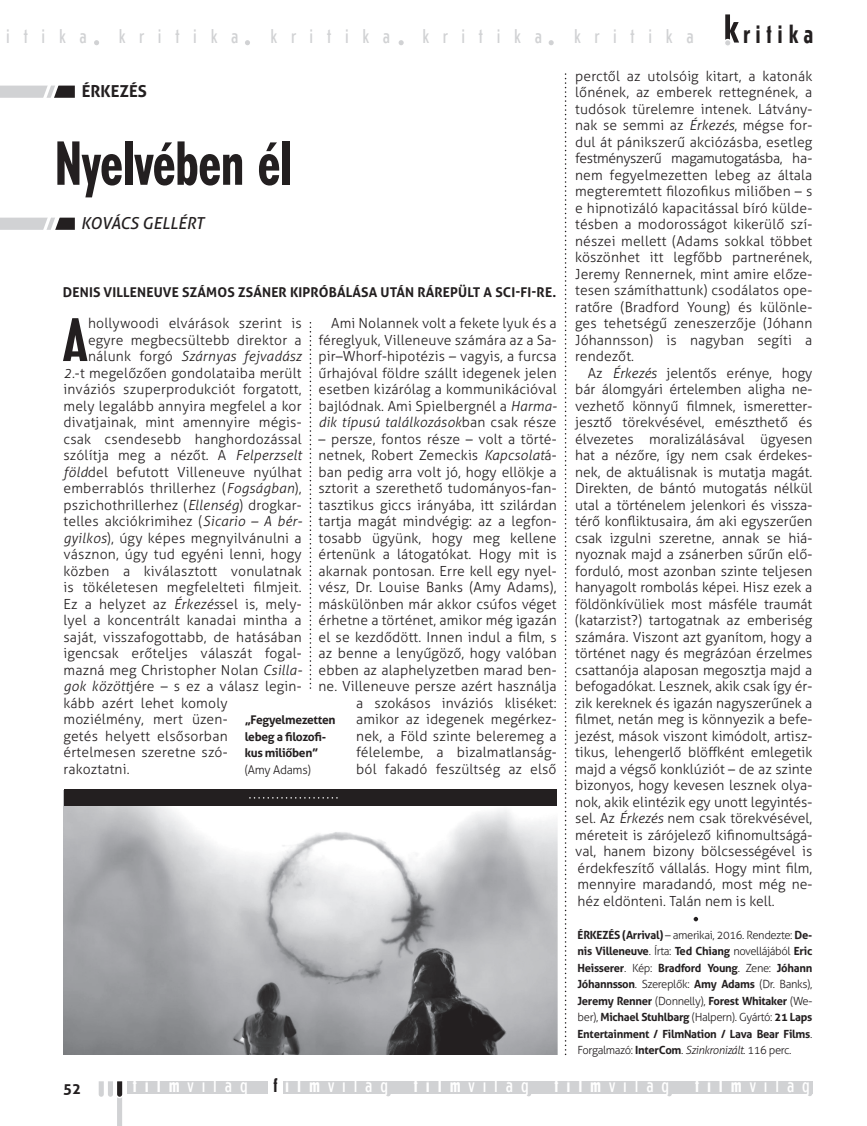
<style>
.page{position:relative;width:867px;height:1126px;background:#fff}
.page>*{position:absolute;margin:0;border:0;box-sizing:border-box;transform-origin:0 0}
.t1{font:700 condensed 61.5px "Erbar LT";letter-spacing:-.015em;color:#231f20}
.t2{font:700 condensed 60.75px "Erbar LT";color:#231f20}
.t3{font:700 condensed 26.1px "Erbar LT";letter-spacing:.22em;color:#231f20}
.t4{font:300 condensed 19.8px "Erbar LT";letter-spacing:.4em;color:#fff}
.t5{font:300 condensed 19.8px "Erbar LT";letter-spacing:.7em;color:#d1d2d4}
.t6{font:italic 16.5px "Aller";color:#231f20}
.t7{font:700 16.5px "Aller";color:#231f20}
.t8{font:700 15px "Aller";color:#231f20}
.t9{font:300 13.95px/16.5px "Aller";letter-spacing:.01em;color:#231f20;text-align:justify}
.t10{font:italic 300 13.95px "Aller";letter-spacing:.015em;color:#231f20}
.t11{font:700 13.5px "Aller";letter-spacing:.01em;color:#231f20}
.t12{font:700 12px/16.5px "Aller";letter-spacing:-.025em;color:#231f20}
.t13{font:300 12px "Aller";letter-spacing:-.025em;color:#231f20}
.t14{font:700 11.25px/16.5px "Aller";letter-spacing:-.025em;color:#231f20;text-align:justify}
.s1{font-style:italic}
.s2{font-style:normal}
.s3{font-weight:300}
.s4{font-weight:300;font-style:italic}
.s5{font-weight:700}
.s6{font-weight:700;color:#231f20}
</style>
<div class="page">
<svg style="left:807px;top:1093px;width:5px;height:3px"></svg>
<svg style="left:667px;top:1093px;width:5px;height:3px"></svg>
<svg style="left:386px;top:1093px;width:5px;height:3px"></svg>
<svg style="left:94px;top:40px;width:5px;height:5px"></svg>
<svg style="left:245px;top:40px;width:5px;height:5px"></svg>
<svg style="left:399px;top:40px;width:5px;height:5px"></svg>
<svg style="left:549px;top:40px;width:5px;height:5px"></svg>
<div style="left:127px;top:1081px;width:685px;height:12px;background:#d1d2d4"></div>
<svg style="left:99px;top:1081px;width:24px;height:45px"></svg>
<svg style="left:526px;top:1093px;width:5px;height:3px"></svg>
<div style="left:268px;top:1075px;width:15px;height:23px;background:#fff"></div>
<svg style="left:725px;top:14px;width:14px;height:32px"></svg>
<svg style="left:565px;top:73px;width:1px;height:982px"></svg>
<svg style="left:310px;top:322px;width:1px;height:367px"></svg>
<svg style="left:0;top:85px;width:75px;height:13px"></svg>
<svg style="left:0;top:217px;width:75px;height:13px"></svg>
<svg style="left:694px;top:917px;width:4px;height:4px"></svg>
<img style="left:64px;top:790px;width:493px;height:264px">
<div style="left:65px;top:789px;width:492px;height:17px;background:#231f20"></div>
<svg style="left:249px;top:797px;width:89px;height:1px"></svg>
<h3 class="t5" style="left:6px;top:24px;width:82px">itika</h3>
<h3 class="t5" style="left:119px;top:24px;width:121px">kritika</h3>
<h3 class="t5" style="left:271px;top:24px;width:121px">kritika</h3>
<h3 class="t5" style="left:422px;top:24px;width:121px">kritika</h3>
<h3 class="t5" style="left:574px;top:24px;width:121px">kritika</h3>
<h3 class="t3" style="left:743px;top:18px;width:72px">ritika</h3>
<p class="t7" style="left:82px;top:81px;width:67px">ÉRKEZÉS</p>
<h1 class="t1" style="left:55px;top:127px;width:239px">Nyelvében él</h1>
<p class="t6" style="left:81px;top:213px;width:125px">KOVÁCS GELLÉRT</p>
<p class="t11" style="left:63px;top:284px;width:495px">DENIS VILLENEUVE SZÁMOS ZSÁNER KIPRÓBÁLÁSA UTÁN RÁREPÜLT A SCI-FI-RE.</p>
<p class="t9" style="left:318px;top:315px;width:240px;text-indent:13px">Ami Nolannek volt a fekete lyuk és a féreglyuk, Villeneuve számára az a Sa&shy;pir–Whorf-hipotézis – vagyis, a furcsa űrhajóval földre szállt idegenek jelen esetben kizárólag a kommunikációval bajlódnak. Ami Spielbergnél a <span class="s1">Harma&shy;dik típusú találkozások</span>ban csak része</p>
<p class="t9" style="left:318px;top:430px;width:240px;text-align:right">– persze, fontos része – volt a törté&shy;netnek, Robert Zemeckis <span class="s1">Kapcsolat</span>á&shy;ban pedig arra volt jó, hogy ellökje a sztorit a szerethető tudományos-fan&shy;tasztikus giccs irányába, itt szilárdan tartja magát mindvégig: az a legfon&shy;tosabb ügyünk, hogy meg kellene értenünk a látogatókat. Hogy mit is akarnak pontosan. Erre kell egy nyel&shy;vész, Dr. Louise Banks (Amy Adams), máskülönben már akkor csúfos véget érhetne a történet, amikor még igazán el se kezdődött. Innen indul a film, s az benne a lenyűgöző, hogy valóban ebben az alaphelyzetben marad ben&shy;ne. Villeneuve persze azért használja a szokásos inváziós kliséket: amikor az idegenek megérkez-<br>nek, a Föld szinte beleremeg a félelembe, a bizalmatlanság-<br>ból fakadó feszültség az első</p>
<h2 class="t2" style="left:63px;top:304px;width:25px">A</h2>
<p class="t9" style="left:88px;top:315px;width:215px">hollywoodi elvárások szerint is</p>
<p class="t9" style="left:88px;top:331px;width:215px">egyre megbecsültebb direktor a</p>
<p class="t10" style="left:88px;top:348px;width:215px"><span class="s2">nálunk forgó</span> Szárnyas fejvadász</p>
<p class="t9" style="left:63px;top:364px;width:240px"><span class="s1">2.</span>-t megelőzően gondolataiba merült</p>
<p class="t9" style="left:63px;top:381px;width:240px">inváziós szuperprodukciót forgatott,</p>
<p class="t9" style="left:63px;top:397px;width:240px">mely legalább annyira megfelel a kor</p>
<p class="t9" style="left:63px;top:414px;width:240px">divatjainak, mint amennyire mégis-</p>
<p class="t9" style="left:63px;top:430px;width:240px">csak csendesebb hanghordozással</p>
<p class="t9" style="left:63px;top:447px;width:240px">szólítja meg a nézőt. A <span class="s1">Felperzselt</span></p>
<p class="t9" style="left:63px;top:463px;width:240px"><span class="s1">föld</span>del befutott Villeneuve nyúlhat</p>
<p class="t9" style="left:63px;top:480px;width:240px">emberrablós thrillerhez (<span class="s1">Fogságban</span>),</p>
<p class="t9" style="left:63px;top:496px;width:240px">pszichothrillerhez (<span class="s1">Ellenség</span>) drogkar-</p>
<p class="t9" style="left:63px;top:513px;width:240px">telles akciókrimihez (<span class="s1">Sicario – A bér-</span></p>
<p class="t9" style="left:63px;top:529px;width:240px"><span class="s1">gyilkos</span>), úgy képes megnyilvánulni a</p>
<p class="t9" style="left:63px;top:546px;width:240px">vásznon, úgy tud egyéni lenni, hogy</p>
<p class="t9" style="left:63px;top:562px;width:240px">közben a kiválasztott vonulatnak</p>
<p class="t9" style="left:63px;top:579px;width:240px">is tökéletesen megfelelteti filmjeit.</p>
<p class="t9" style="left:63px;top:595px;width:240px">Ez a helyzet az <span class="s1">Érkezés</span>sel is, mely-</p>
<p class="t9" style="left:63px;top:612px;width:240px">lyel a koncentrált kanadai mintha a</p>
<p class="t9" style="left:63px;top:628px;width:240px">saját, visszafogottabb, de hatásában</p>
<p class="t9" style="left:63px;top:645px;width:240px">igencsak erőteljes válaszát fogal-</p>
<p class="t9" style="left:63px;top:661px;width:240px">mazná meg Christopher Nolan <span class="s1">Csilla-</span></p>
<p class="t9" style="left:63px;top:678px;width:240px"><span class="s1">gok között</span>jére – s ez a válasz legin-</p>
<p class="t9" style="left:63px;top:694px;width:166px">kább azért lehet komoly</p>
<p class="t9" style="left:63px;top:711px;width:166px">moziélmény, mert üzen-</p>
<p class="t9" style="left:63px;top:727px;width:166px">getés helyett elsősorban</p>
<p class="t9" style="left:63px;top:744px;width:166px">értelmesen szeretne szó-</p>
<p class="t9" style="left:63px;top:760px;width:68px">rakoztatni.</p>
<p class="t12" style="left:245px;top:711px;width:92px">„Fegyelmezetten lebeg a filozofi&shy;kus miliőben”</p>
<p class="t13" style="left:245px;top:762px;width:68px">(Amy Adams)</p>
<p class="t9" style="left:575px;top:67px;width:239px">perctől az utolsóig kitart, a katonák lőnének, az emberek rettegnének, a tudósok türelemre intenek. Látvány&shy;nak se semmi az <span class="s1">Érkezés</span>, mégse for&shy;dul át pánikszerű akciózásba, esetleg festményszerű magamutogatásba, ha&shy;nem fegyelmezetten lebeg az általa megteremtett filozofikus miliőben – s e hipnotizáló kapacitással bíró külde&shy;tésben a modorosságot kikerülő szí&shy;nészei mellett (Adams sokkal többet köszönhet itt legfőbb partnerének, Jeremy Rennernek, mint amire előze&shy;tesen számíthattunk) csodálatos ope&shy;ratőre (Bradford Young) és különle&shy;ges tehetségű zeneszerzője (Jóhann Jóhannsson) is nagyban segíti a rendezőt.</p>
<p class="t9" style="left:575px;top:364px;width:239px;text-indent:13px">Az <span class="s1">Érkezés</span> jelentős erénye, hogy bár álomgyári értelemben aligha ne&shy;vezhető könnyű filmnek, ismeretter&shy;jesztő törekvésével, emészthető és élvezetes moralizálásával ügyesen hat a nézőre, így nem csak érdekes&shy;nek, de aktuálisnak is mutatja magát.<br>Direkten, de bántó mutogatás nélkül utal a történelem jelenkori és vissza&shy;térő konfliktusaira, ám aki egyszerűen csak izgulni szeretne, annak se hiá&shy;nyoznak majd a zsánerben sűrűn elő&shy;forduló, most azonban szinte teljesen hanyagolt rombolás képei. Hisz ezek a földönkívüliek most másféle traumát (katarzist?) tartogatnak az emberiség számára. Viszont azt gyanítom, hogy a történet nagy és megrázóan érzelmes csattanója alaposan megosztja majd a befogadókat. Lesznek, akik csak így ér&shy;zik kereknek és igazán nagyszerűnek a filmet, netán meg is könnyezik a befe&shy;jezést, mások viszont kimódolt, artisz&shy;tikus, lehengerlő blöffként emlegetik majd a végső konklúziót – de az szinte bizonyos, hogy kevesen lesznek olya&shy;nok, akik elintézik egy unott legyintés&shy;sel. Az <span class="s1">Érkezés</span> nem csak törekvésével, méreteit is zárójelező kifinomultságá&shy;val, hanem bizony bölcsességével is érdekfeszítő vállalás. Hogy mint film, mennyire maradandó, most még ne&shy;héz eldönteni. Talán nem is kell.</p>
<p class="t14" style="left:578px;top:926px;width:236px">ÉRKEZÉS (Arrival) <span class="s3">– amerikai, 2016. Rendezte:</span> De&shy;nis Villeneuve<span class="s3">. Írta:</span> Ted Chiang <span class="s3">novellájából</span> Eric Heisserer<span class="s3">. Kép:</span> Bradford Young<span class="s3">. Zene:</span> Jóhann Jóhannsson<span class="s3">. Szereplők:</span> Amy Adams <span class="s3">(Dr. Banks), </span>Jeremy Renner <span class="s3">(Donnelly),</span> Forest Whitaker <span class="s3">(We&shy;ber),</span> Michael Stuhlbarg <span class="s3">(Halpern). Gyártó:</span> 21 Laps Entertainment / FilmNation / Lava Bear Films<span class="s3">.<br>Forgalmazó:</span> InterCom<span class="s3">.</span> <span class="s4">Szinkronizált</span><span class="s3">. 116 perc.</span></p>
<p class="t8" style="left:63px;top:1079px;width:19px">52</p>
<h3 class="t4" style="left:133px;top:1073px;width:116px"><span class="s5">film</span>világ</h3>
<h3 class="t4" style="left:273px;top:1073px;width:116px"><span class="s6">f</span><span class="s5">ilm</span>világ</h3>
<h3 class="t4" style="left:414px;top:1073px;width:116px"><span class="s5">film</span>világ</h3>
<h3 class="t4" style="left:554px;top:1073px;width:116px"><span class="s5">film</span>világ</h3>
<h3 class="t4" style="left:695px;top:1073px;width:116px"><span class="s5">film</span>világ</h3>
</div>
